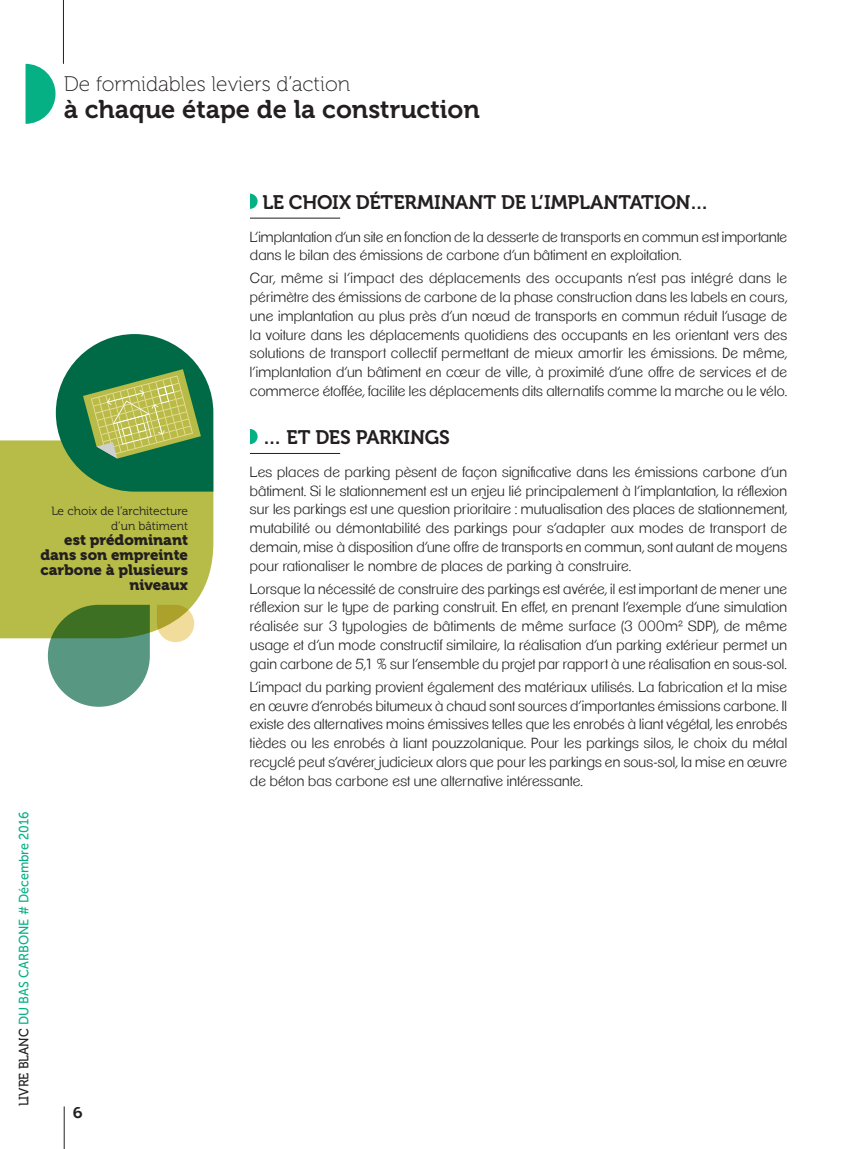
<style>
.page{position:relative;width:851px;height:1149px;background:#fff}
.page>*{position:absolute;margin:0;border:0;box-sizing:border-box;transform-origin:0 0}
.t1{font:25.5px "Museo 700";color:#231f20}
.t2{font:21px "Museo 100";color:#231f20}
.t3{font:19.5px "Museo 700";letter-spacing:-.005em;color:#231f20}
.t4{font:15px/15px "Museo 900";color:#231f20;text-align:right}
.t5{font:700 15px "Clemente P Dam";color:#231f20}
.t6{font:300 14.25px/18.8px "Clemente P Dae";letter-spacing:.01em;color:#231f20;text-align:justify}
.t7{font:13.5px "Museo Sans 500";color:#05b085;scale:.92 1}
.t8{font:12px/15px "Museo 300";color:#231f20;text-align:right}
.s1{font-family:"Museo 500";color:#231f20}
</style>
<div class="page">
<div style="left:0;top:440px;width:213px;height:198px;background:#b6bc47"></div>
<svg style="left:48px;top:604px;width:102px;height:102px;background:#679971"></svg>
<svg style="left:157px;top:604px;width:37px;height:38px"></svg>
<svg style="left:250px;top:193px;width:7px;height:16px"></svg>
<hr style="left:250px;top:218px;width:90px;height:1px;background:#231f20">
<svg style="left:250px;top:429px;width:7px;height:15px"></svg>
<hr style="left:250px;top:453px;width:90px;height:1px;background:#231f20">
<svg style="left:26px;top:64px;width:29px;height:60px"></svg>
<svg style="left:56px;top:334px;width:157px;height:157px;background:#5c9760"></svg>
<hr style="left:63px;top:0;width:1px;height:64px;background:#231f20">
<hr style="left:64px;top:1106px;width:1px;height:42px;background:#231f20">
<h2 class="t2" style="left:64px;top:73px;width:288px">De formidables leviers d’action</h2>
<h1 class="t1" style="left:64px;top:95px;width:417px">À CHAQUE ÉTAPE DE LA CONSTRUCTION</h1>
<p class="t8" style="left:51px;top:503px;width:138px">Le choix de l’architecture d’un bâtiment</p>
<p class="t4" style="left:40px;top:532px;width:149px">est prédominant dans son empreinte carbone à plusieurs niveaux</p>
<p class="t7" style="left:17px;top:1106px;width:322px;rotate:-90deg"><span class="s1">LIVRE BLANC</span> du BAS CARBONE # Décembre 2016</p>
<p class="t5" style="left:72px;top:1103px;width:12px">6</p>
<h3 class="t3" style="left:262px;top:191px;width:448px">LE CHOIX DÉTERMINANT DE L’IMPLANTATION…</h3>
<p class="t6" style="left:250px;top:227px;width:538px">L’implantation d’un site en fonction de la desserte de transports en commun est importante dans le bilan des émissions de carbone d’un bâtiment en exploitation.</p>
<p class="t6" style="left:250px;top:269px;width:538px">Car, même si l’impact des déplacements des occupants n’est pas intégré dans le périmètre des émissions de carbone de la phase construction dans les labels en cours, une implantation au plus près d’un nœud de transports en commun réduit l’usage de la voiture dans les déplacements quotidiens des occupants en les orientant vers des solutions de transport collectif permettant de mieux amortir les émissions. De même, l’implantation d’un bâtiment en cœur de ville, à proximité d’une offre de services et de commerce étoffée, facilite les déplacements dits alternatifs comme la marche ou le vélo.</p>
<h3 class="t3" style="left:262px;top:426px;width:187px">… ET DES PARKINGS</h3>
<p class="t6" style="left:250px;top:462px;width:538px">Les places de parking pèsent de façon significative dans les émissions carbone d’un bâtiment. Si le stationnement est un enjeu lié principalement à l’implantation, la réflexion sur les parkings est une question prioritaire : mutualisation des places de stationnement, mutabilité ou démontabilité des parkings pour s’adapter aux modes de transport de demain, mise à disposition d’une offre de transports en commun, sont autant de moyens pour rationaliser le nombre de places de parking à construire.</p>
<p class="t6" style="left:250px;top:579px;width:538px">Lorsque la nécessité de construire des parkings est avérée, il est important de mener une réflexion sur le type de parking construit. En effet, en prenant l’exemple d’une simulation réalisée sur 3 typologies de bâtiments de même surface (3 000m² SDP), de même usage et d’un mode constructif similaire, la réalisation d’un parking extérieur permet un gain carbone de 5,1 % sur l’ensemble du projet par rapport à une réalisation en sous-sol.</p>
<p class="t6" style="left:250px;top:677px;width:538px">L’impact du parking provient également des matériaux utilisés. La fabrication et la mise en œuvre d’enrobés bitumeux à chaud sont sources d’importantes émissions carbone. Il existe des alternatives moins émissives telles que les enrobés à liant végétal, les enrobés tièdes ou les enrobés à liant pouzzolanique. Pour les parkings silos, le choix du métal recyclé peut s’avérer judicieux alors que pour les parkings en sous-sol, la mise en œuvre de béton bas carbone est une alternative intéressante.</p>
</div>
